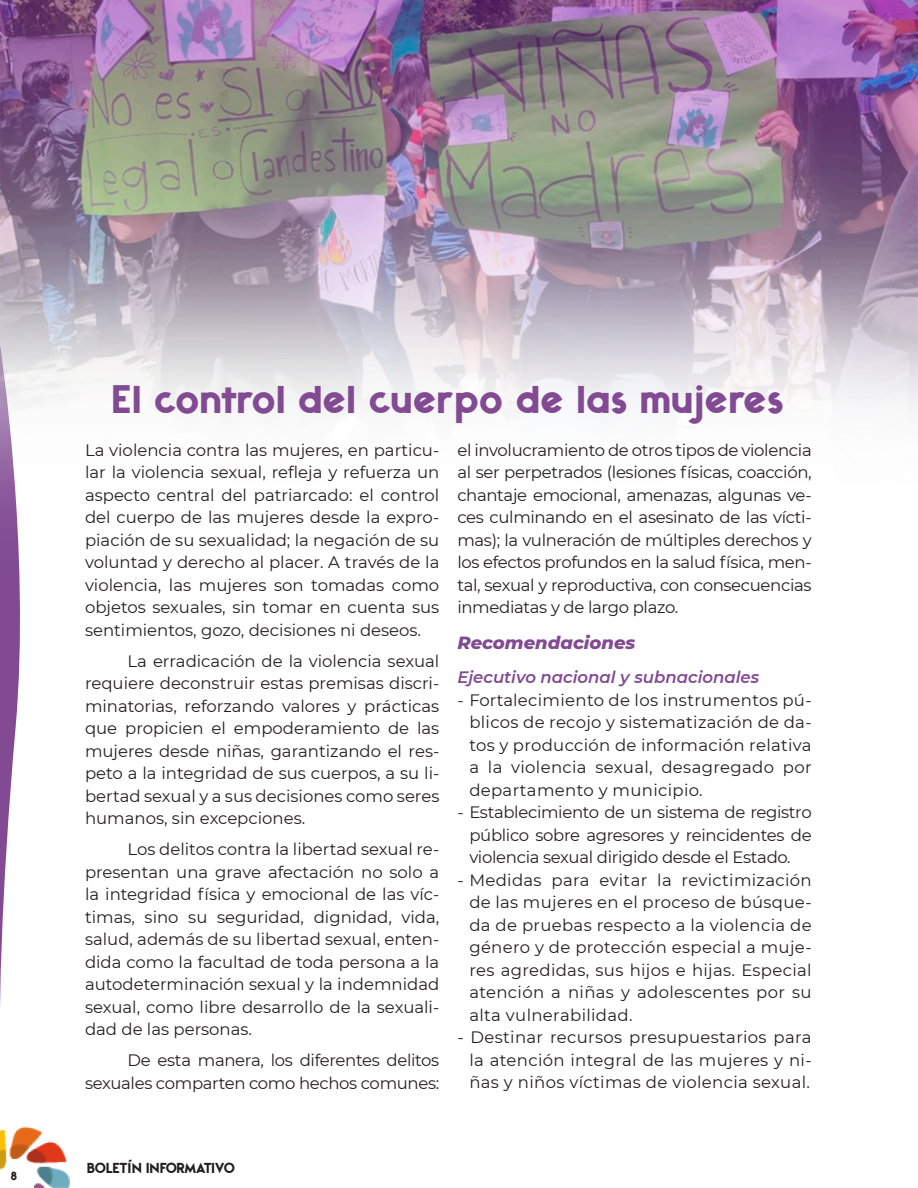
<style>
.page{position:relative;width:918px;height:1188px;background:#fff}
.page>*{position:absolute;margin:0;border:0;box-sizing:border-box;transform-origin:0 0}
.TITULO_GENERAL{font:49.5px "Ealing Black W00";letter-spacing:-.02em;color:#814a93}
.t1{font:18px "Ealing Black W00";letter-spacing:-.025em;color:#231f20}
.SUBTITULO_1{font:italic 800 18px "Montserrat";color:#814a93}
.TEXTO{font:16.5px/22.5px "Montserrat";letter-spacing:-.02em;color:#231f20;text-align:justify}
.VIÑETAS{font:16.5px/22.5px "Montserrat";letter-spacing:.02em;color:#231f20;text-align:justify}
.TEXTO_SIN_SANGRIA{font:16.5px/22.5px "Montserrat";color:#231f20;text-align:justify}
.subtítulo_2{font:italic 600 16.5px "Montserrat";color:#814a93}
.t2{font:15px "Ealing Black W00";color:#231f20}
</style>
<div class="page">
<img style="left:0;top:1126px;width:69px;height:62px">
<img style="left:0;top:0;width:918px;height:1006px">
<p class="t2" style="left:11px;top:1168px;width:8px">8</p>
<p class="TITULO_GENERAL" style="left:111px;top:374px;width:675px">El control del cuerpo de las mujeres</p>
<p class="TEXTO_SIN_SANGRIA" style="left:85px;top:438px;width:356px">La violencia contra las mujeres, en particu&shy;lar la violencia sexual, refleja y refuerza un aspecto central del patriarcado: el control del cuerpo de las mujeres desde la expro&shy;piación de su sexualidad; la negación de su voluntad y derecho al placer. A través de la violencia, las mujeres son tomadas como objetos sexuales, sin tomar en cuenta sus sentimientos, gozo, decisiones ni deseos.</p>
<p class="TEXTO" style="left:85px;top:649px;width:356px;text-indent:43px">La erradicación de la violencia sexual requiere deconstruir estas premisas discri&shy;minatorias, reforzando valores y prácticas que propicien el empoderamiento de las mujeres desde niñas, garantizando el res&shy;peto a la integridad de sus cuerpos, a su li&shy;bertad sexual y a sus decisiones como seres humanos, sin excepciones.</p>
<p class="TEXTO" style="left:85px;top:837px;width:356px;text-indent:43px">Los delitos contra la libertad sexual re&shy;presentan una grave afectación no solo a la integridad física y emocional de las víc&shy;timas, sino su seguridad, dignidad, vida, salud, además de su libertad sexual, enten&shy;dida como la facultad de toda persona a la autodeterminación sexual y la indemnidad sexual, como libre desarrollo de la sexuali&shy;dad de las personas.</p>
<p class="TEXTO" style="left:85px;top:1048px;width:356px;text-align:right">De esta manera, los diferentes delitos sexuales comparten como hechos comunes:</p>
<p class="TEXTO" style="left:457px;top:438px;width:356px">el involucramiento de otros tipos de violencia al ser perpetrados (lesiones físicas, coacción, chantaje emocional, amenazas, algunas ve&shy;ces culminando en el asesinato de las vícti&shy;mas); la vulneración de múltiples derechos y los efectos profundos en la salud física, men&shy;tal, sexual y reproductiva, con consecuencias inmediatas y de largo plazo.</p>
<p class="SUBTITULO_1" style="left:457px;top:629px;width:180px">Recomendaciones</p>
<p class="subtítulo_2" style="left:457px;top:666px;width:303px">Ejecutivo nacional y subnacionales</p>
<p class="VIÑETAS" style="left:469px;top:688px;width:344px;text-indent:-12px">- Fortalecimiento de los instrumentos pú&shy;blicos de recojo y sistematización de da&shy;tos y producción de información relativa a la violencia sexual, desagregado por departamento y municipio.</p>
<p class="VIÑETAS" style="left:469px;top:801px;width:344px;text-indent:-12px">- Establecimiento de un sistema de registro público sobre agresores y reincidentes de violencia sexual dirigido desde el Estado.</p>
<p class="VIÑETAS" style="left:469px;top:868px;width:344px;text-indent:-12px">- Medidas para evitar la revictimización de las mujeres en el proceso de búsque&shy;da de pruebas respecto a la violencia de género y de protección especial a muje&shy;res agredidas, sus hijos e hijas. Especial atención a niñas y adolescentes por su alta vulnerabilidad.</p>
<p class="VIÑETAS" style="left:469px;top:1026px;width:344px;text-indent:-12px">- Destinar recursos presupuestarios para la atención integral de las mujeres y ni&shy;ñas y niños víctimas de violencia sexual.</p>
<p class="t1" style="left:87px;top:1158px;width:150px">BOLETÍN INFORMATIVO</p>
</div>
